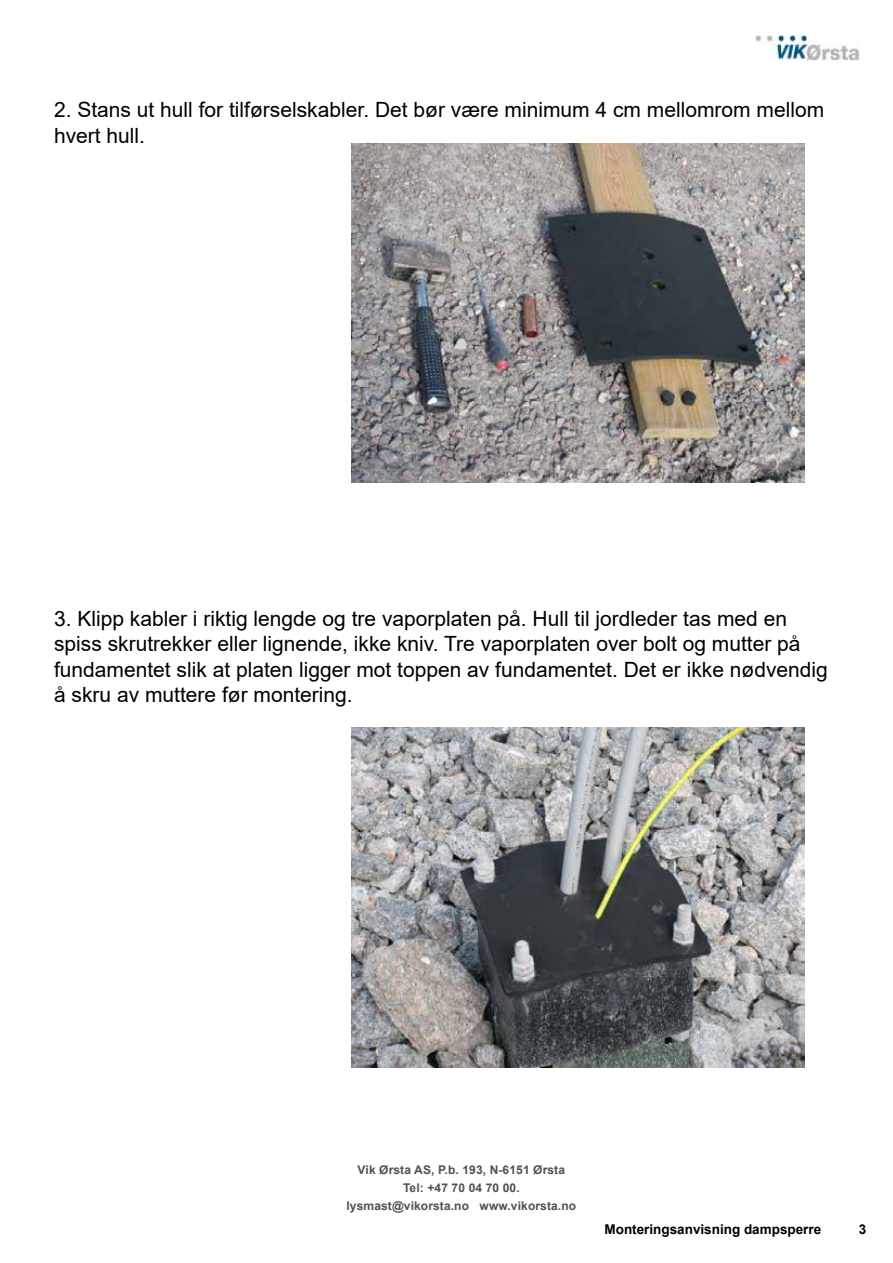
<style>
.page{position:relative;width:893px;height:1263px;background:#fff}
.page>*{position:absolute;margin:0;border:0;box-sizing:border-box;transform-origin:0 0}
.t1{font:21px/25.2px "Arial";color:#000}
.t2{font:700 13.5px "Arial";color:#000}
.t3{font:700 12px/18px "Arial";letter-spacing:.01em;color:#4d5256;text-align:center}
</style>
<div class="page">
<img style="left:755px;top:36px;width:105px;height:24px">
<img style="left:351px;top:143px;width:453px;height:340px">
<img style="left:351px;top:728px;width:453px;height:339px">
<p class="t1" style="left:54px;top:97px;width:772px">2. Stans ut hull for tilførselskabler. Det bør være minimum 4 cm mellomrom mellom hvert hull.</p>
<p class="t1" style="left:54px;top:606px;width:775px">3. Klipp kabler i riktig lengde og tre vaporplaten på. Hull til jordleder tas med en spiss skrutrekker eller lignende, ikke kniv. Tre vaporplaten over bolt og mutter på fundamentet slik at platen ligger mot toppen av fundamentet. Det er ikke nødvendig å skru av muttere før montering.</p>
<p class="t3" style="left:347px;top:1161px;width:231px">Vik Ørsta AS, P.b. 193, N-6151 Ørsta<br>Tel: +47 70 04 70 00. lysmast@vikorsta.no www.vikorsta.no</p>
<p class="t2" style="left:604px;top:1219px;width:218px">Monteringsanvisning dampsperre</p>
<p class="t2" style="left:859px;top:1219px;width:9px">3</p>
</div>
